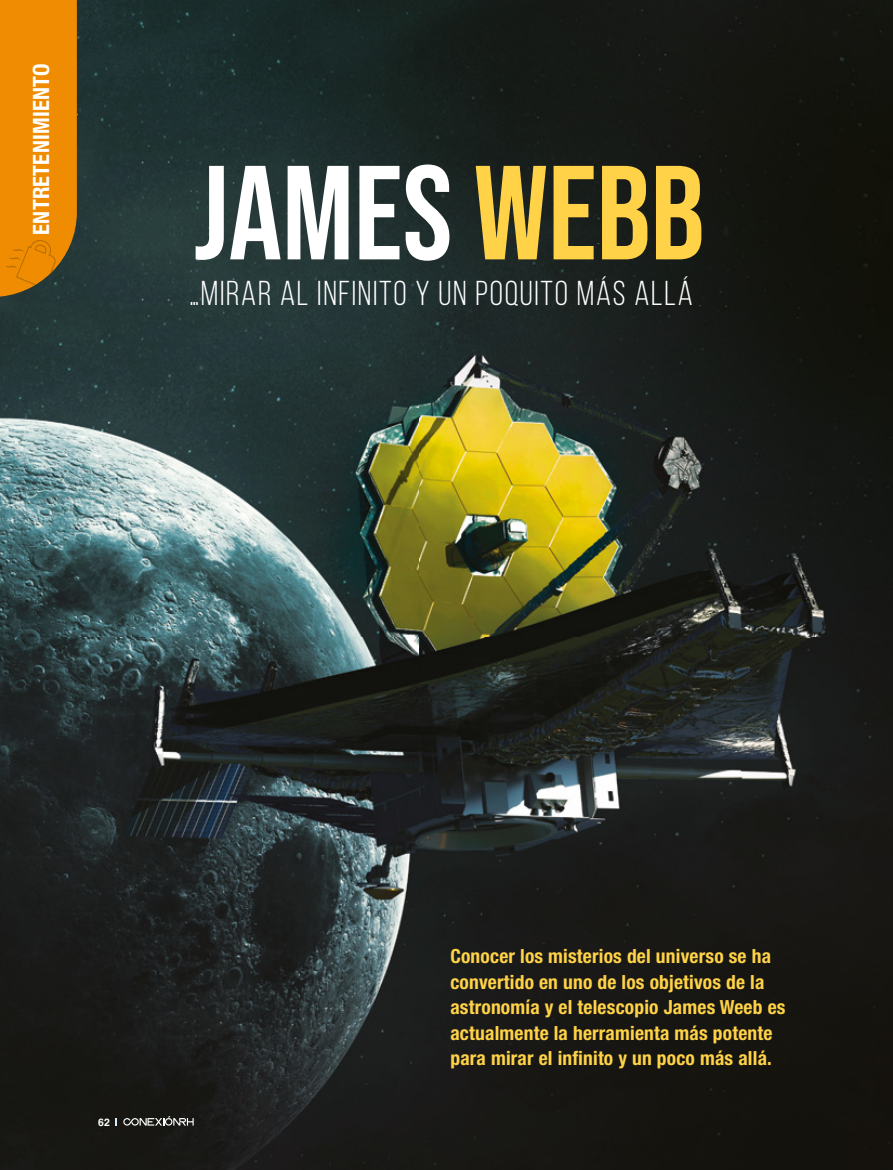
<style>
.page{position:relative;width:893px;height:1170px;background:#fff}
.page>*{position:absolute;margin:0;border:0;box-sizing:border-box;transform-origin:0 0}
.t1{font:133.5px "Bebas Neue";color:#fff}
.t2{font:34.5px "Bebas Neue";letter-spacing:.05em;color:#fff}
.t3{font:700 condensed 22.5px "Helvetica Neue";letter-spacing:.01em;color:#fff}
.t4{font:700 condensed 19.5px/25.5px "Helvetica Neue";letter-spacing:.01em;color:#ffd247}
.t5{font:700 10.5px "Helvetica LT Std";color:#fff}
.s1{color:#ffd247}
</style>
<div class="page">
<img style="left:0;top:0;width:893px;height:1169px">
<svg style="left:0;top:0;width:77px;height:297px;background:#e08505"></svg>
<svg style="left:123px;top:1116px;width:71px;height:9px"></svg>
<p class="t3" style="left:23px;top:234px;width:172px;rotate:-90deg">ENTRETENIMIENTO</p>
<h1 class="t1" style="left:193px;top:137px;width:512px">JAMES <span class="s1">WEBB</span></h1>
<h2 class="t2" style="left:189px;top:275px;width:505px">…MIRAR AL INFINITO Y UN POQUITO MÁS ALLÁ</h2>
<p class="t5" style="left:98px;top:1115px;width:13px">62</p>
<p class="t4" style="left:450px;top:942px;width:337px">Conocer los misterios del universo se ha convertido en uno de los objetivos de la astronomía y el telescopio James Weeb es actualmente la herramienta más potente para mirar el infinito y un poco más allá.</p>
</div>
